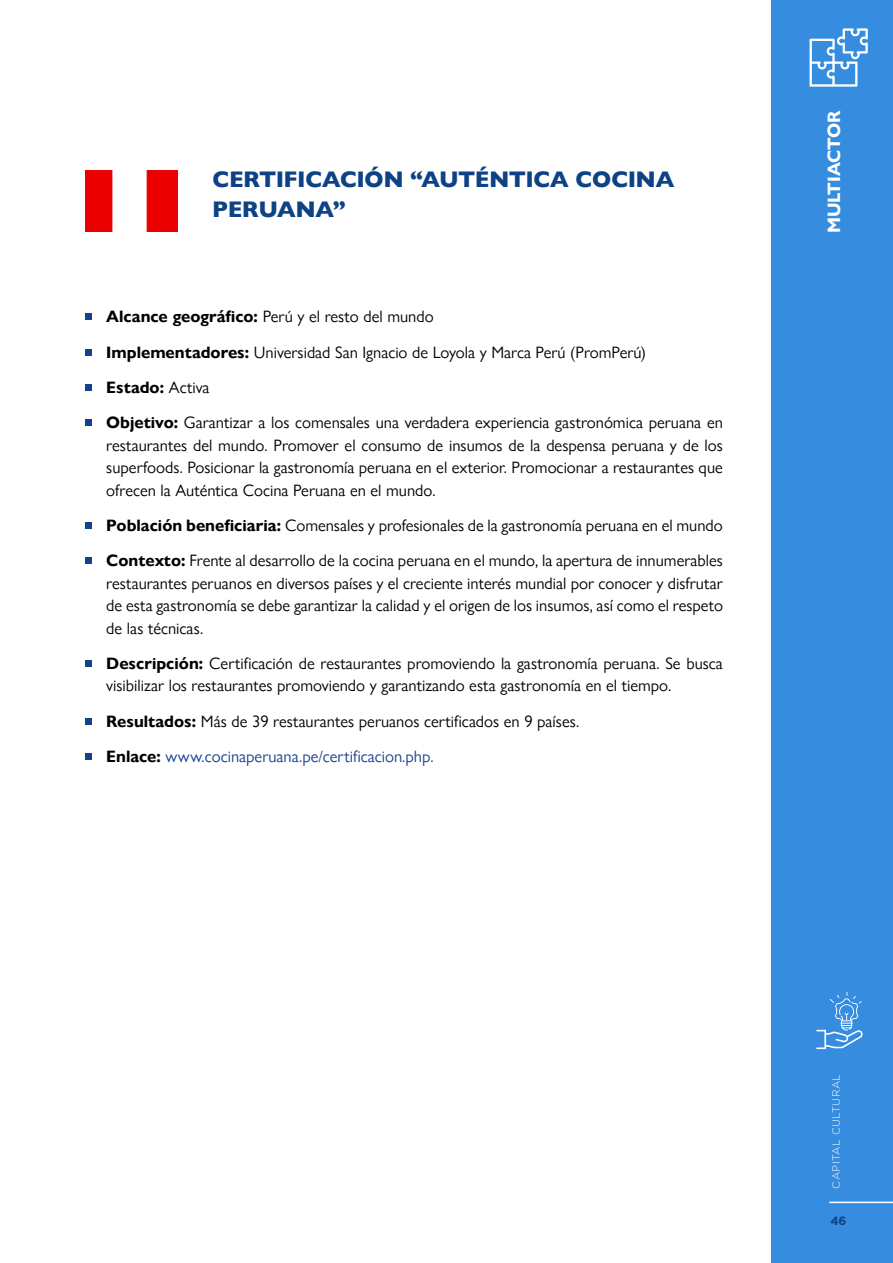
<style>
.page{position:relative;width:893px;height:1263px;background:#fff}
.page>*{position:absolute;margin:0;border:0;box-sizing:border-box;transform-origin:0 0}
.t1{font:800 22.5px/30px "Gill Sans Nova";color:#0d4285}
.t2{font:700 18px "Gill Sans Nova";color:#fff}
.t3{font:16.5px/35.2px "Gill Sans Nova";color:#000}
.t4{font:700 12px "Gotham";color:#0d4285}
.t5{font:300 10.5px "Gotham";letter-spacing:.04em;color:#fff}
.s1{font-weight:700}
.s2{color:#164190}
</style>
<div class="page">
<svg style="left:85px;top:314px;width:6px;height:6px"></svg>
<svg style="left:85px;top:349px;width:6px;height:6px"></svg>
<div style="left:85px;top:384px;width:6px;height:7px;background:#164190"></div>
<svg style="left:85px;top:420px;width:6px;height:6px"></svg>
<div style="left:85px;top:522px;width:6px;height:7px;background:#164190"></div>
<svg style="left:85px;top:558px;width:6px;height:6px"></svg>
<div style="left:85px;top:660px;width:6px;height:7px;background:#164190"></div>
<svg style="left:85px;top:718px;width:6px;height:6px"></svg>
<div style="left:85px;top:753px;width:6px;height:7px;background:#164190"></div>
<img style="left:85px;top:170px;width:92px;height:61px">
<div style="left:772px;top:0;width:121px;height:1263px;background:#368cde"></div>
<hr style="left:829px;top:1201px;width:64px;height:2px;background:#fff">
<svg style="left:816px;top:992px;width:47px;height:57px"></svg>
<svg style="left:809px;top:28px;width:59px;height:59px"></svg>
<h1 class="t1" style="left:213px;top:164px;width:463px">CERTIFICACIÓN “AUTÉNTICA COCINA<br>PERUANA”</h1>
<p class="t3" style="left:106px;top:299px;width:618px"><span class="s1">Alcance geográfico:</span> Perú y el resto del mundo<br><span class="s1">Implementadores:</span> Universidad San Ignacio de Loyola y Marca Perú (PromPerú)<br><span class="s1">Estado:</span> Activa<br><span class="s1">Objetivo:</span> Garantizar a los comensales una verdadera experiencia gastronómica peruana en</p>
<p class="t3" style="left:106px;top:434px;width:618px;line-height:22.5px;text-align:justify">restaurantes del mundo. Promover el consumo de insumos de la despensa peruana y de los superfoods. Posicionar la gastronomía peruana en el exterior. Promocionar a restaurantes que ofrecen la Auténtica Cocina Peruana en el mundo.</p>
<p class="t3" style="left:106px;top:507px;width:618px"><span class="s1">Población beneficiaria:</span> Comensales y profesionales de la gastronomía peruana en el mundo<br><span class="s1">Contexto:</span> Frente al desarrollo de la cocina peruana en el mundo, la apertura de innumerables</p>
<p class="t3" style="left:106px;top:572px;width:618px;line-height:22.5px;text-align:justify">restaurantes peruanos en diversos países y el creciente interés mundial por conocer y disfrutar de esta gastronomía se debe garantizar la calidad y el origen de los insumos, así como el respeto de las técnicas.</p>
<p class="t3" style="left:106px;top:652px;width:618px;line-height:22.5px"><span class="s1">Descripción:</span> Certificación de restaurantes promoviendo la gastronomía peruana. Se busca visibilizar los restaurantes promoviendo y garantizando esta gastronomía en el tiempo.</p>
<p class="t3" style="left:106px;top:703px;width:474px"><span class="s1">Resultados:</span> Más de 39 restaurantes peruanos certificados en 9 países.<br><span class="s1">Enlace:</span> <span class="s2">www.cocinaperuana.pe/certificacion.php.</span></p>
<p class="t2" style="left:823px;top:233px;width:124px;rotate:-90deg">MULTIACTOR</p>
<p class="t5" style="left:829px;top:1188px;width:116px;rotate:-90deg">CAPITAL CULTURAL</p>
<p class="t4" style="left:831px;top:1213px;width:17px">46</p>
</div>
